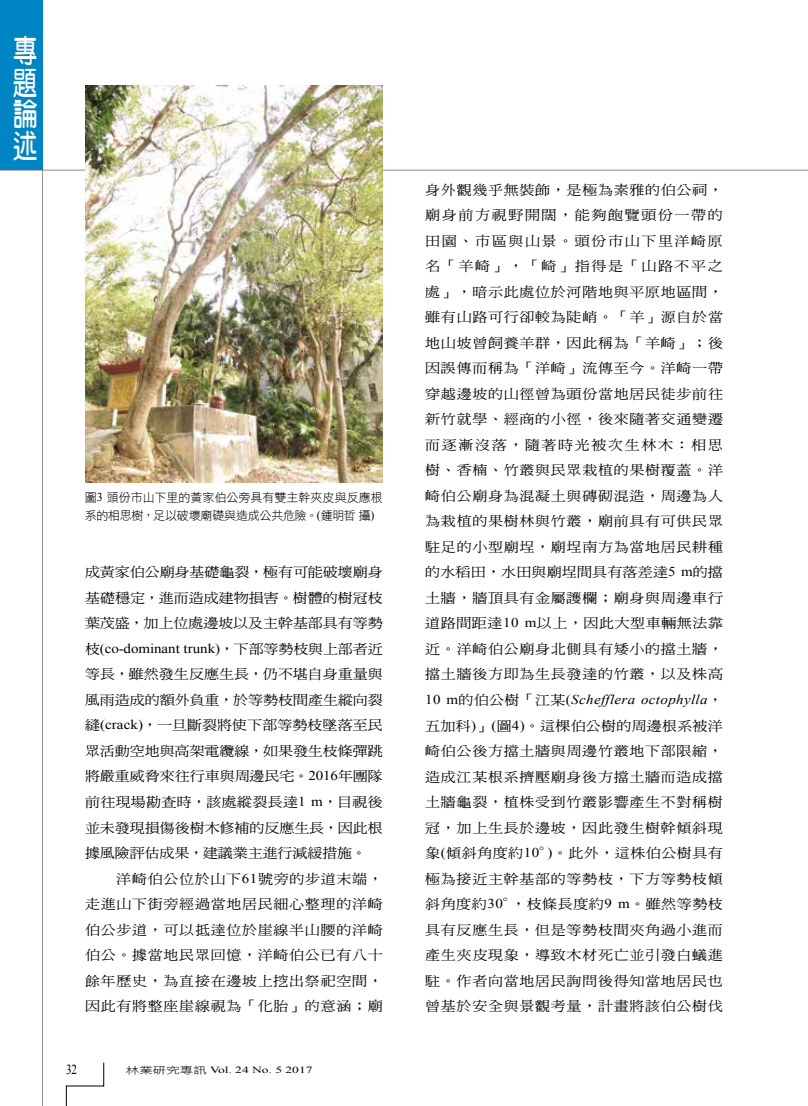
<style>
.page{position:relative;width:808px;height:1106px;background:#fff}
.page>*{position:absolute;margin:0;border:0;box-sizing:border-box;transform-origin:0 0}
.t1{font:31.5px/31.5px "DF Yuan W7 WINP BF";color:#fff;text-align:justify;scale:.77 1}
.t2{font:13.8px "Times New Roman";color:#000;scale:.8 1}
.t3{font:13.5px/25.5px "DF Ming W5 WINP BF";letter-spacing:.045em;color:#000;text-align:justify;scale:1.11 1}
.t4{font:italic 13.5px "Times New Roman";letter-spacing:.025em;color:#000;scale:1.11 1}
.t5{font:13.5px "Times New Roman";letter-spacing:-.005em;color:#000;scale:1.11 1}
.t6{font:12px/18px "DF Hei W3 WINP BF";letter-spacing:-.005em;color:#000}
.t7{font:9.45px "Times New Roman";color:#000;scale:1.43 1}
.s1{font-family:"Times New Roman"}
.s2{font-family:"DF Ming W5 WINP BF"}
.s3{font-family:"DF Hei W3 WINP BF"}
.s4{font-style:normal}
.s5{font-family:"DF Ming W5 WINP BF";font-style:normal}
</style>
<div class="page">
<hr style="left:0;top:170px;width:808px;height:1px;background:#636363">
<hr style="left:42px;top:0;width:1px;height:1106px;background:#636363">
<svg style="left:66px;top:1062px;width:38px;height:44px"></svg>
<div style="left:0;top:0;width:43px;height:170px;background:#0085c4"></div>
<img style="left:85px;top:85px;width:298px;height:397px">
<h1 class="t1" style="left:13px;top:35px;width:32px">專題論述</h1>
<p class="t6" style="left:85px;top:488px;width:299px">圖<span class="s1">3</span> 頭份市山下里的黃家伯公旁具有雙主幹夾皮與反應根系的相思樹，足以破壞廟礎與造成公共危險。<span class="s1">(</span>鍾明哲攝<span class="s1">)</span></p>
<p class="t3" style="left:85px;top:559px;width:270px">成黃家伯公廟身基礎龜裂，極有可能破壞廟身基礎穩定，進而造成建物損害。樹體的樹冠枝葉茂盛，加上位處邊坡以及主幹基部具有等勢</p>
<p class="t5" style="left:85px;top:639px;width:270px"><span class="s2">枝</span>(co-dominant trunk)<span class="s2">，下部等勢枝與上部者近</span></p>
<p class="t3" style="left:85px;top:661px;width:270px">等長，雖然發生反應生長，仍不堪自身重量與風雨造成的額外負重，於等勢枝間產生縱向裂縫<span class="s1">(crack)</span>，一旦斷裂將使下部等勢枝墜落至民眾活動空地與高架電纜線，如果發生枝條彈跳將嚴重威脅來往行車與周邊民宅。<span class="s1">2016</span>年團隊前往現場勘查時，該處縱裂長達<span class="s1">1 m</span>，目視後並未發現損傷後樹木修補的反應生長，因此根據風險評估成果，建議業主進行減緩措施。</p>
<p class="t3" style="left:85px;top:865px;width:270px;text-indent:31px">洋崎伯公位於山下<span class="s1">61</span>號旁的步道末端，走進山下街旁經過當地居民細心整理的洋崎伯公步道，可以抵達位於崖線半山腰的洋崎伯公。據當地民眾回憶，洋崎伯公已有八十餘年歷史，為直接在邊坡上挖出祭祀空間，因此有將整座崖線視為「化胎」的意涵；廟</p>
<p class="t2" style="left:66px;top:1060px;width:15px">32</p>
<p class="t7" style="left:126px;top:1063px;width:132px"><span class="s3">林業研究專訊</span> Vol. 24 No. 5 2017</p>
<p class="t3" style="left:425px;top:177px;width:270px">身外觀幾乎無裝飾，是極為素雅的伯公祠，廟身前方視野開闊，能夠飽覽頭份一帶的田園、市區與山景。頭份市山下里洋崎原名「羊崎」，「崎」指得是「山路不平之處」，暗示此處位於河階地與平原地區間，雖有山路可行卻較為陡峭。「羊」源自於當地山坡曾飼養羊群，因此稱為「羊崎」；後因誤傳而稱為「洋崎」流傳至今。洋崎一帶穿越邊坡的山徑曾為頭份當地居民徒步前往新竹就學、經商的小徑，後來隨著交通變遷而逐漸沒落，隨著時光被次生林木：相思樹、香楠、竹叢與民眾栽植的果樹覆蓋。洋崎伯公廟身為混凝土與磚砌混造，周邊為人為栽植的果樹林與竹叢，廟前具有可供民眾駐足的小型廟埕，廟埕南方為當地居民耕種的水稻田，水田與廟埕間具有落差達<span class="s1">5 m</span>的擋土牆，牆頂具有金屬護欄；廟身與周邊車行道路間距達<span class="s1">10 m</span>以上，因此大型車輛無法靠近。洋崎伯公廟身北側具有矮小的擋土牆，擋土牆後方即為生長發達的竹叢，以及株高</p>
<p class="t4" style="left:425px;top:690px;width:270px"><span class="s4">10 m</span><span class="s5">的伯公樹「江某</span><span class="s4">(</span>Schefflera octophylla<span class="s5">，</span></p>
<p class="t3" style="left:425px;top:712px;width:270px">五加科<span class="s1">)</span>」<span class="s1">(</span>圖<span class="s1">4)</span>。這棵伯公樹的周邊根系被洋崎伯公後方擋土牆與周邊竹叢地下部限縮，造成江某根系擠壓廟身後方擋土牆而造成擋土牆龜裂，植株受到竹叢影響產生不對稱樹冠，加上生長於邊坡，因此發生樹幹傾斜現象<span class="s1">(</span>傾斜角度約<span class="s1">10</span>°<span class="s1">)</span>。此外，這株伯公樹具有極為接近主幹基部的等勢枝，下方等勢枝傾斜角度約<span class="s1">30</span>°，枝條長度約<span class="s1">9 m</span>。雖然等勢枝具有反應生長，但是等勢枝間夾角過小進而產生夾皮現象，導致木材死亡並引發白蟻進駐。作者向當地居民詢問後得知當地居民也曾基於安全與景觀考量，計畫將該伯公樹伐</p>
</div>
